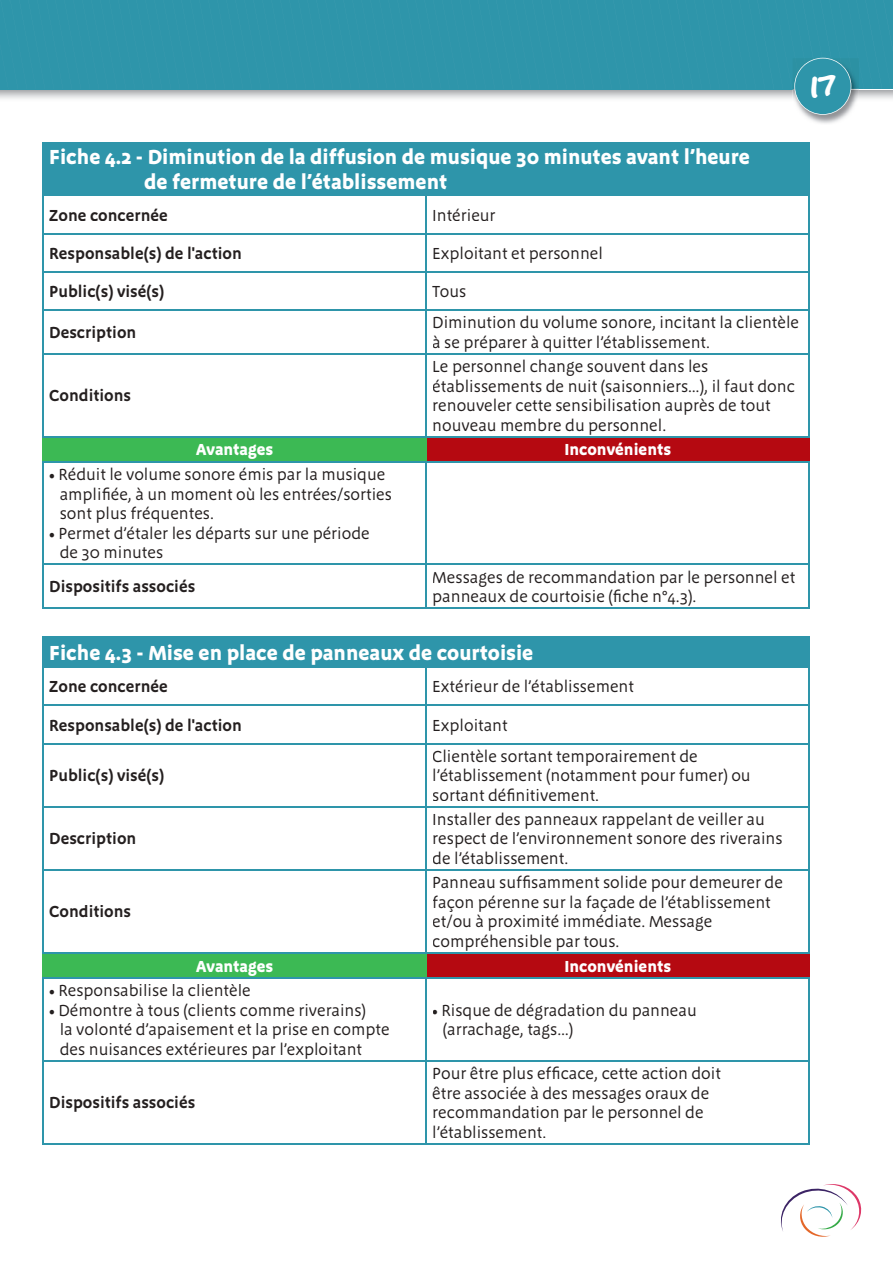
<style>
.page{position:relative;width:893px;height:1263px;background:#fff}
.page>*{position:absolute;margin:0;border:0;box-sizing:border-box;transform-origin:0 0}
.t1{font:45.15px "Good Dog Plain";color:#fff}
.t2{font:700 21px/25.2px "Megano";color:#fff}
.t3{font:16.5px/19.5px "Megano";color:#241f1f}
.t4{font:600 16.5px "Megano";color:#241f1f}
.t5{font:700 16.5px "Megano";color:#fff}
</style>
<div class="page">
<img style="left:804px;top:115px;width:43px;height:9px">
<svg style="left:0;top:0;width:893px;height:115px;background:#56a7b8"></svg>
<svg style="left:781px;top:1184px;width:80px;height:53px"></svg>
<div style="left:43px;top:142px;width:766px;height:53px;background:#2e95aa"></div>
<div style="left:43px;top:436px;width:383px;height:26px;background:#3cb954"></div>
<div style="left:426px;top:436px;width:383px;height:26px;background:#b50911"></div>
<hr style="left:808px;top:437px;width:2px;height:24px;background:#b50911">
<svg style="left:426px;top:437px;width:1px;height:24px"></svg>
<hr style="left:426px;top:142px;width:384px;height:1px;background:#2e95aa">
<hr style="left:808px;top:143px;width:2px;height:51px;background:#2e95aa">
<hr style="left:43px;top:194px;width:383px;height:2px;background:#2e95aa">
<hr style="left:426px;top:194px;width:384px;height:2px;background:#2e95aa">
<hr style="left:808px;top:355px;width:2px;height:81px;background:#2e95aa">
<hr style="left:426px;top:436px;width:384px;height:1px;background:#2e95aa">
<hr style="left:426px;top:196px;width:1px;height:37px;background:#2e95aa">
<hr style="left:426px;top:234px;width:1px;height:37px;background:#2e95aa">
<hr style="left:426px;top:273px;width:1px;height:36px;background:#2e95aa">
<hr style="left:426px;top:311px;width:1px;height:42px;background:#2e95aa">
<hr style="left:43px;top:355px;width:1px;height:81px;background:#2e95aa">
<hr style="left:426px;top:355px;width:1px;height:81px;background:#2e95aa">
<hr style="left:43px;top:436px;width:383px;height:1px;background:#2e95aa">
<hr style="left:43px;top:196px;width:1px;height:37px;background:#2e95aa">
<hr style="left:808px;top:196px;width:2px;height:37px;background:#2e95aa">
<hr style="left:43px;top:233px;width:383px;height:1px;background:#2e95aa">
<hr style="left:43px;top:234px;width:1px;height:37px;background:#2e95aa">
<hr style="left:426px;top:233px;width:384px;height:1px;background:#2e95aa">
<hr style="left:808px;top:234px;width:2px;height:37px;background:#2e95aa">
<hr style="left:43px;top:311px;width:1px;height:42px;background:#2e95aa">
<hr style="left:808px;top:311px;width:2px;height:42px;background:#2e95aa">
<hr style="left:43px;top:353px;width:383px;height:2px;background:#2e95aa">
<hr style="left:426px;top:353px;width:384px;height:2px;background:#2e95aa">
<hr style="left:43px;top:271px;width:383px;height:2px;background:#2e95aa">
<hr style="left:43px;top:273px;width:1px;height:36px;background:#2e95aa">
<hr style="left:426px;top:271px;width:384px;height:2px;background:#2e95aa">
<hr style="left:808px;top:273px;width:2px;height:36px;background:#2e95aa">
<hr style="left:43px;top:309px;width:383px;height:2px;background:#2e95aa">
<hr style="left:426px;top:309px;width:384px;height:2px;background:#2e95aa">
<hr style="left:808px;top:565px;width:2px;height:42px;background:#2e95aa">
<hr style="left:426px;top:607px;width:384px;height:2px;background:#2e95aa">
<hr style="left:43px;top:461px;width:383px;height:2px;background:#2e95aa">
<hr style="left:43px;top:463px;width:1px;height:100px;background:#2e95aa">
<hr style="left:43px;top:563px;width:383px;height:2px;background:#2e95aa">
<hr style="left:43px;top:565px;width:1px;height:42px;background:#2e95aa">
<hr style="left:426px;top:565px;width:1px;height:42px;background:#2e95aa">
<hr style="left:43px;top:607px;width:383px;height:2px;background:#2e95aa">
<hr style="left:426px;top:461px;width:384px;height:2px;background:#2e95aa">
<hr style="left:426px;top:463px;width:1px;height:100px;background:#2e95aa">
<hr style="left:808px;top:463px;width:2px;height:100px;background:#2e95aa">
<hr style="left:426px;top:563px;width:384px;height:2px;background:#2e95aa">
<div style="left:43px;top:637px;width:766px;height:30px;background:#2e95aa"></div>
<div style="left:43px;top:953px;width:383px;height:25px;background:#3cb954"></div>
<div style="left:426px;top:953px;width:383px;height:25px;background:#b50911"></div>
<hr style="left:808px;top:953px;width:2px;height:24px;background:#b50911">
<svg style="left:426px;top:953px;width:1px;height:24px"></svg>
<hr style="left:43px;top:636px;width:383px;height:2px;background:#2e95aa">
<hr style="left:426px;top:636px;width:384px;height:2px;background:#2e95aa">
<hr style="left:808px;top:638px;width:2px;height:28px;background:#2e95aa">
<hr style="left:43px;top:666px;width:383px;height:2px;background:#2e95aa">
<hr style="left:426px;top:666px;width:384px;height:2px;background:#2e95aa">
<hr style="left:808px;top:871px;width:2px;height:81px;background:#2e95aa">
<hr style="left:426px;top:952px;width:384px;height:1px;background:#2e95aa">
<hr style="left:426px;top:668px;width:1px;height:36px;background:#2e95aa">
<hr style="left:426px;top:706px;width:1px;height:37px;background:#2e95aa">
<hr style="left:426px;top:744px;width:1px;height:62px;background:#2e95aa">
<hr style="left:426px;top:807px;width:1px;height:62px;background:#2e95aa">
<hr style="left:43px;top:871px;width:1px;height:81px;background:#2e95aa">
<hr style="left:426px;top:871px;width:1px;height:81px;background:#2e95aa">
<hr style="left:43px;top:952px;width:383px;height:1px;background:#2e95aa">
<hr style="left:43px;top:668px;width:1px;height:36px;background:#2e95aa">
<hr style="left:808px;top:668px;width:2px;height:36px;background:#2e95aa">
<hr style="left:43px;top:704px;width:383px;height:2px;background:#2e95aa">
<hr style="left:43px;top:706px;width:1px;height:37px;background:#2e95aa">
<hr style="left:426px;top:704px;width:384px;height:2px;background:#2e95aa">
<hr style="left:808px;top:706px;width:2px;height:37px;background:#2e95aa">
<hr style="left:43px;top:807px;width:1px;height:62px;background:#2e95aa">
<hr style="left:808px;top:807px;width:2px;height:62px;background:#2e95aa">
<hr style="left:43px;top:869px;width:383px;height:2px;background:#2e95aa">
<hr style="left:426px;top:869px;width:384px;height:2px;background:#2e95aa">
<hr style="left:43px;top:743px;width:383px;height:1px;background:#2e95aa">
<hr style="left:43px;top:744px;width:1px;height:62px;background:#2e95aa">
<hr style="left:426px;top:743px;width:384px;height:1px;background:#2e95aa">
<hr style="left:808px;top:744px;width:2px;height:62px;background:#2e95aa">
<hr style="left:43px;top:806px;width:383px;height:1px;background:#2e95aa">
<hr style="left:426px;top:806px;width:384px;height:1px;background:#2e95aa">
<hr style="left:808px;top:1062px;width:2px;height:81px;background:#2e95aa">
<hr style="left:426px;top:1143px;width:384px;height:1px;background:#2e95aa">
<hr style="left:43px;top:977px;width:383px;height:2px;background:#2e95aa">
<hr style="left:43px;top:979px;width:1px;height:81px;background:#2e95aa">
<hr style="left:43px;top:1060px;width:383px;height:2px;background:#2e95aa">
<hr style="left:43px;top:1062px;width:1px;height:81px;background:#2e95aa">
<hr style="left:426px;top:1062px;width:1px;height:81px;background:#2e95aa">
<hr style="left:43px;top:1143px;width:383px;height:1px;background:#2e95aa">
<hr style="left:426px;top:977px;width:384px;height:2px;background:#2e95aa">
<hr style="left:426px;top:979px;width:1px;height:81px;background:#2e95aa">
<hr style="left:808px;top:979px;width:2px;height:81px;background:#2e95aa">
<hr style="left:426px;top:1060px;width:384px;height:2px;background:#2e95aa">
<h1 class="t1" style="left:810px;top:69px;width:27px">17</h1>
<p class="t2" style="left:144px;top:144px;width:607px;text-indent:-95px">Fiche 4.2 - Diminution de la diffusion de musique 30 minutes avant l’heure de fermeture de l’établissement</p>
<p class="t4" style="left:49px;top:205px;width:120px">Zone concernée</p>
<p class="t3" style="left:432px;top:205px;width:65px">Intérieur</p>
<p class="t4" style="left:49px;top:243px;width:194px">Responsable(s) de l'action</p>
<p class="t3" style="left:432px;top:243px;width:172px">Exploitant et personnel</p>
<p class="t4" style="left:49px;top:282px;width:116px">Public(s) visé(s)</p>
<p class="t3" style="left:432px;top:282px;width:36px">Tous</p>
<p class="t4" style="left:49px;top:323px;width:89px">Description</p>
<p class="t3" style="left:432px;top:313px;width:368px">Diminution du volume sonore, incitant la clientèle à se préparer à quitter l’établissement.</p>
<p class="t4" style="left:49px;top:386px;width:83px">Conditions</p>
<p class="t3" style="left:432px;top:357px;width:364px">Le personnel change souvent dans les établissements de nuit (saisonniers…), il faut donc renouveler cette sensibilisation auprès de tout nouveau membre du personnel.</p>
<p class="t5" style="left:196px;top:440px;width:79px">Avantages</p>
<p class="t5" style="left:564px;top:440px;width:108px">Inconvénients</p>
<p class="t3" style="left:60px;top:465px;width:334px;text-indent:-10px">• Réduit le volume sonore émis par la musique amplifiée, à un moment où les entrées/sorties sont plus fréquentes.</p>
<p class="t3" style="left:60px;top:523px;width:311px;text-indent:-10px">• Permet d’étaler les départs sur une période de 30 minutes</p>
<p class="t4" style="left:49px;top:577px;width:147px">Dispositifs associés</p>
<p class="t3" style="left:432px;top:567px;width:365px">Messages de recommandation par le personnel et panneaux de courtoisie (fiche n°4.3).</p>
<p class="t2" style="left:49px;top:640px;width:486px">Fiche 4.3 - Mise en place de panneaux de courtoisie</p>
<p class="t4" style="left:49px;top:677px;width:120px">Zone concernée</p>
<p class="t3" style="left:432px;top:677px;width:203px">Extérieur de l’établissement</p>
<p class="t4" style="left:49px;top:715px;width:194px">Responsable(s) de l'action</p>
<p class="t3" style="left:432px;top:715px;width:77px">Exploitant</p>
<p class="t4" style="left:49px;top:766px;width:116px">Public(s) visé(s)</p>
<p class="t3" style="left:432px;top:746px;width:320px">Clientèle sortant temporairement de l’établissement (notamment pour fumer) ou sortant définitivement.</p>
<p class="t4" style="left:49px;top:829px;width:89px">Description</p>
<p class="t4" style="left:49px;top:902px;width:83px">Conditions</p>
<p class="t3" style="left:432px;top:810px;width:352px">Installer des panneaux rappelant de veiller au respect de l’environnement sonore des riverains de l’établissement.</p>
<p class="t3" style="left:432px;top:873px;width:352px">Panneau suffisamment solide pour demeurer de façon pérenne sur la façade de l’établissement et/ou à proximité immédiate. Message compréhensible par tous.</p>
<p class="t5" style="left:196px;top:956px;width:79px">Avantages</p>
<p class="t5" style="left:564px;top:956px;width:108px">Inconvénients</p>
<p class="t3" style="left:49px;top:981px;width:203px">• Responsabilise la clientèle</p>
<p class="t3" style="left:60px;top:1001px;width:331px;text-indent:-10px">• Démontre à tous (clients comme riverains)<br>la volonté d’apaisement et la prise en compte des nuisances extérieures par l’exploitant</p>
<p class="t3" style="left:443px;top:1001px;width:255px;text-indent:-10px">• Risque de dégradation du panneau (arrachage, tags…)</p>
<p class="t4" style="left:49px;top:1093px;width:147px">Dispositifs associés</p>
<p class="t3" style="left:432px;top:1064px;width:290px">Pour être plus efficace, cette action doit être associée à des messages oraux de recommandation par le personnel de l’établissement.</p>
</div>
